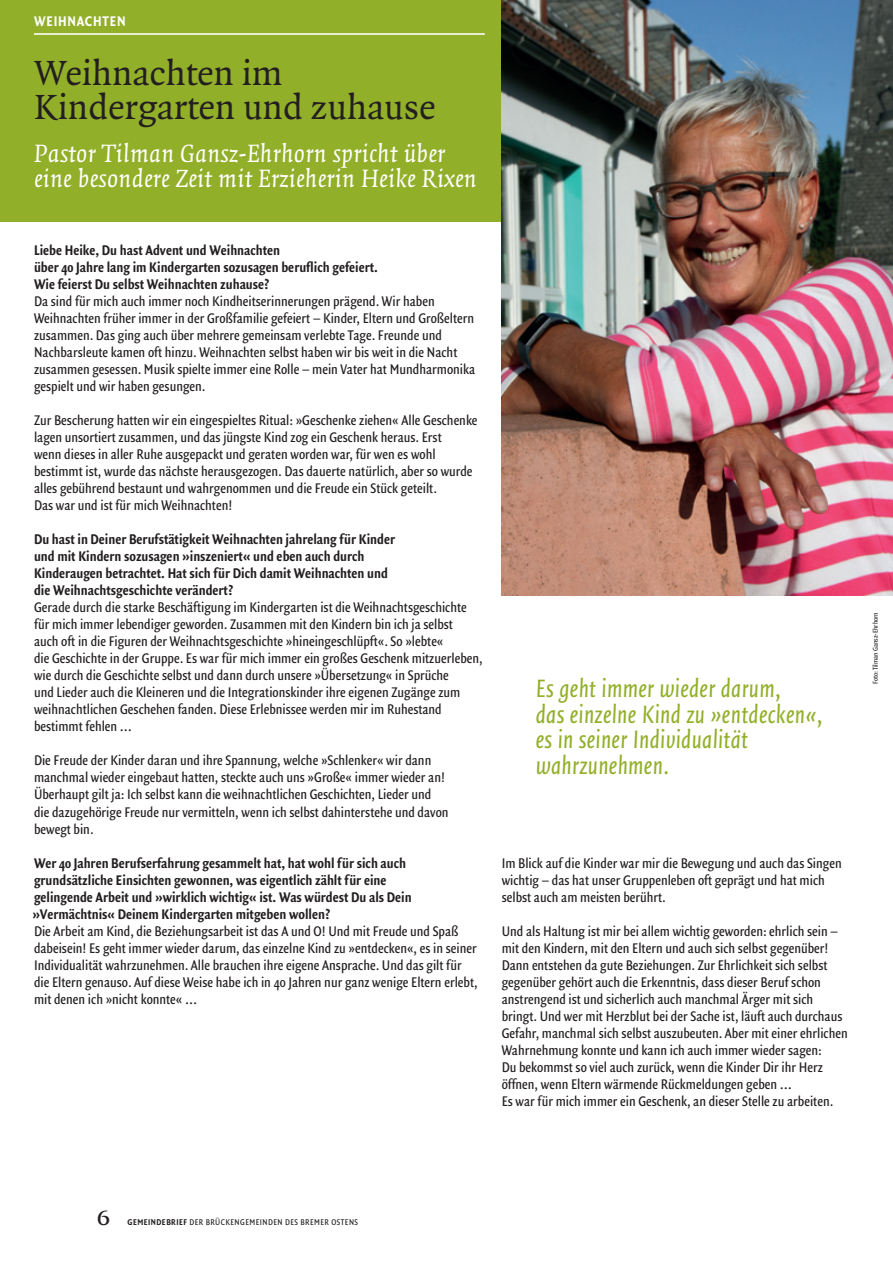
<style>
.page{position:relative;width:893px;height:1263px;background:#fff}
.page>*{position:absolute;margin:0;border:0;box-sizing:border-box;transform-origin:0 0}
.t1{font:37.5px/34px "Quadraat";color:#231f20}
.t2{font:italic 27px/25.5px "Quadraat Sans Con";letter-spacing:.01em;color:#92af2a}
.t3{font:italic 27px/25.5px "Quadraat";letter-spacing:.01em;color:#fff}
.t4{font:27px "Quadraat Small Caps";color:#231f20}
.t5{font:15px/17px "Quadraat Sans Con";color:#231f20}
.t6{font:700 15px/17px "Quadraat Sans Con";color:#231f20}
.t7{font:700 15px "Quadraat Sans Con";letter-spacing:.05em;color:#fff}
.t8{font:9px "Quadraat Sans Con";letter-spacing:.05em;color:#231f20}
.t9{font:7.5px "Quadraat Sans Con";color:#231f20}
.s1{font-weight:700}
</style>
<div class="page">
<div style="left:0;top:0;width:893px;height:221px;background:#92af2a"></div>
<hr style="left:34px;top:33px;width:451px;height:2px;background:#fff">
<img style="left:502px;top:0;width:391px;height:595px">
<p class="t7" style="left:34px;top:15px;width:93px">WEIHNACHTEN</p>
<h1 class="t1" style="left:34px;top:59px;width:403px">Weihnachten im<br>Kindergarten und zuhause</h1>
<h2 class="t3" style="left:34px;top:142px;width:444px">Pastor Tilman Gansz-Ehrhorn spricht über eine besondere Zeit mit Erzieherin Heike Rixen</h2>
<p class="t6" style="left:34px;top:243px;width:345px">Liebe Heike, Du hast Advent und Weihnachten<br>über 40 Jahre lang im Kindergarten sozusagen beruflich gefeiert.<br>Wie feierst Du selbst Weihnachten zuhause?</p>
<p class="t5" style="left:34px;top:294px;width:443px">Da sind für mich auch immer noch Kindheitserinnerungen prägend. Wir haben Weihnachten früher immer in der Großfamilie gefeiert – Kinder, Eltern und Großeltern zusammen. Das ging auch über mehrere gemeinsam verlebte Tage. Freunde und Nachbarsleute kamen oft hinzu. Weihnachten selbst haben wir bis weit in die Nacht zusammen gesessen. Musik spielte immer eine Rolle – mein Vater hat Mundharmonika gespielt und wir haben gesungen.</p>
<p class="t5" style="left:34px;top:413px;width:445px">Zur Bescherung hatten wir ein eingespieltes Ritual: »Geschenke ziehen« Alle Geschenke lagen unsortiert zusammen, und das jüngste Kind zog ein Geschenk heraus. Erst<br>wenn dieses in aller Ruhe ausgepackt und geraten worden war, für wen es wohl bestimmt ist, wurde das nächste herausgezogen. Das dauerte natürlich, aber so wurde alles gebührend bestaunt und wahrgenommen und die Freude ein Stück geteilt.<br>Das war und ist für mich Weihnachten!</p>
<p class="t6" style="left:34px;top:532px;width:363px">Du hast in Deiner Berufstätigkeit Weihnachten jahrelang für Kinder und mit Kindern sozusagen »inszeniert« und eben auch durch Kinderaugen betrachtet. Hat sich für Dich damit Weihnachten und die Weihnachtsgeschichte verändert?</p>
<p class="t5" style="left:34px;top:600px;width:450px">Gerade durch die starke Beschäftigung im Kindergarten ist die Weihnachtsgeschichte für mich immer lebendiger geworden. Zusammen mit den Kindern bin ich ja selbst<br>auch oft in die Figuren der Weihnachtsgeschichte »hineingeschlüpft«. So »lebte«<br>die Geschichte in der Gruppe. Es war für mich immer ein großes Geschenk mitzuerleben, wie durch die Geschichte selbst und dann durch unsere »Übersetzung« in Sprüche<br>und Lieder auch die Kleineren und die Integrationskinder ihre eigenen Zugänge zum weihnachtlichen Geschehen fanden. Diese Erlebnissee werden mir im Ruhestand bestimmt fehlen …</p>
<p class="t5" style="left:34px;top:753px;width:416px">Die Freude der Kinder daran und ihre Spannung, welche »Schlenker« wir dann manchmal wieder eingebaut hatten, steckte auch uns »Große« immer wieder an!<br>Überhaupt gilt ja: Ich selbst kann die weihnachtlichen Geschichten, Lieder und die dazugehörige Freude nur vermitteln, wenn ich selbst dahinterstehe und davon bewegt bin.</p>
<p class="t6" style="left:33px;top:855px;width:381px">Wer 40 Jahren Berufserfahrung gesammelt hat, hat wohl für sich auch grundsätzliche Einsichten gewonnen, was eigentlich zählt für eine gelingende Arbeit und »wirklich wichtig« ist. Was würdest Du als Dein »Vermächtnis« Deinem Kindergarten mitgeben wollen?</p>
<p class="t5" style="left:34px;top:923px;width:445px">Die Arbeit am Kind, die Beziehungsarbeit ist das A und O! Und mit Freude und Spaß dabeisein! Es geht immer wieder darum, das einzelne Kind zu »entdecken«, es in seiner Individualität wahrzunehmen. Alle brauchen ihre eigene Ansprache. Und das gilt für die Eltern genauso. Auf diese Weise habe ich in 40 Jahren nur ganz wenige Eltern erlebt, mit denen ich »nicht konnte« …</p>
<h2 class="t2" style="left:536px;top:678px;width:288px">Es geht immer wieder darum,<br>das einzelne Kind zu »entdecken«, es in seiner Individualität wahrzunehmen.</h2>
<p class="t5" style="left:502px;top:855px;width:341px">Im Blick auf die Kinder war mir die Bewegung und auch das Singen wichtig – das hat unser Gruppenleben oft geprägt und hat mich selbst auch am meisten berührt.</p>
<p class="t5" style="left:502px;top:923px;width:347px">Und als Haltung ist mir bei allem wichtig geworden: ehrlich sein – mit den Kindern, mit den Eltern und auch sich selbst gegenüber!<br>Dann entstehen da gute Beziehungen. Zur Ehrlichkeit sich selbst gegenüber gehört auch die Erkenntnis, dass dieser Beruf schon anstrengend ist und sicherlich auch manchmal Ärger mit sich bringt. Und wer mit Herzblut bei der Sache ist, läuft auch durchaus Gefahr, manchmal sich selbst auszubeuten. Aber mit einer ehrlichen Wahrnehmung konnte und kann ich auch immer wieder sagen:<br>Du bekommst so viel auch zurück, wenn die Kinder Dir ihr Herz öffnen, wenn Eltern wärmende Rückmeldungen geben …<br>Es war für mich immer ein Geschenk, an dieser Stelle zu arbeiten.</p>
<p class="t9" style="left:872px;top:684px;width:73px;rotate:-90deg">Foto: Tilman Gansz-Ehrhorn</p>
<h2 class="t4" style="left:97px;top:1199px;width:15px">6</h2>
<p class="t8" style="left:128px;top:1218px;width:232px"><span class="s1">GEMEINDEBRIEF</span> DER BRÜCKENGEMEINDEN DES BREMER OSTENS</p>
</div>
